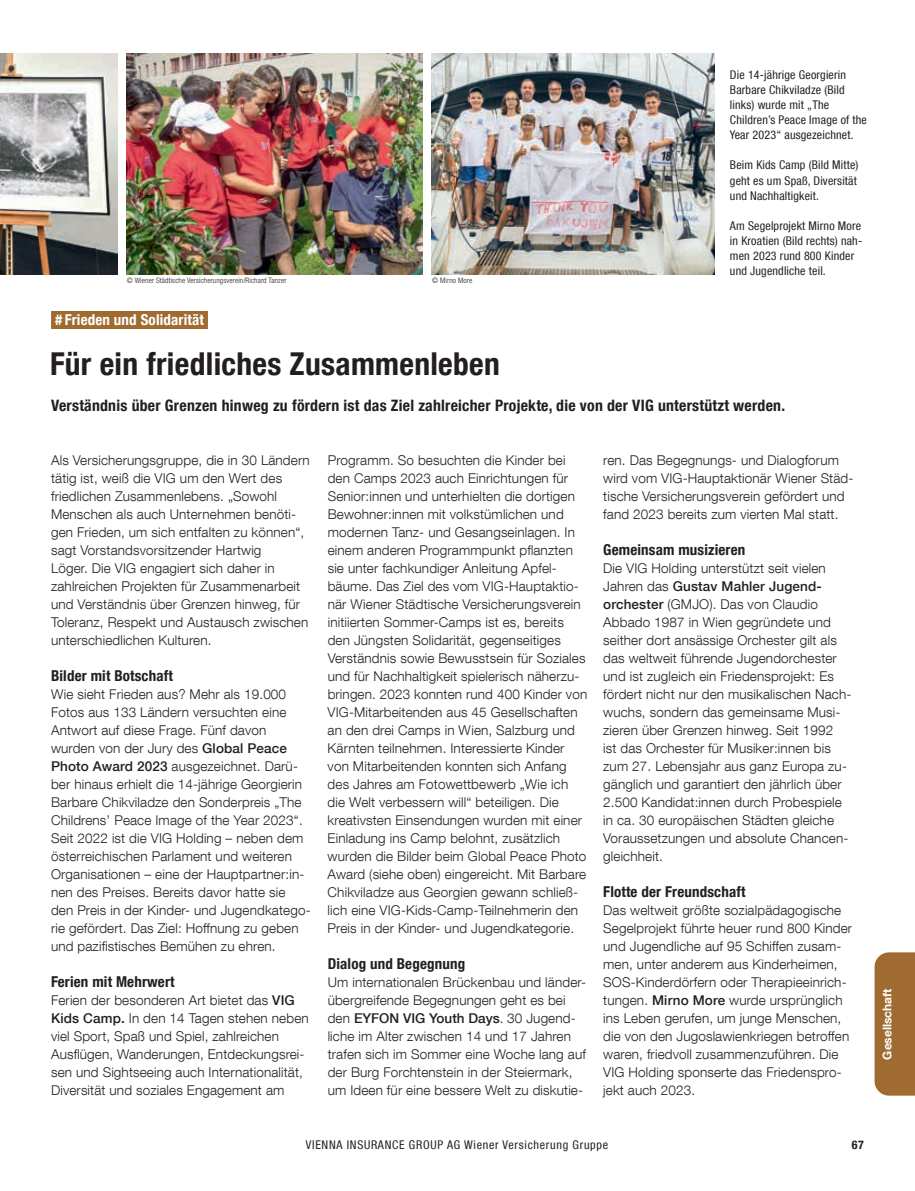
<style>
.page{position:relative;width:915px;height:1191px;background:#fff}
.page>*{position:absolute;margin:0;border:0;box-sizing:border-box;transform-origin:0 0}
.t1{font:700 condensed 31.5px "Helvetica Neue LT Com";letter-spacing:.01em;color:#231f20}
.t2{font:700 condensed 15.75px "Helvetica Neue LT Com";letter-spacing:.015em;color:#231f20}
.t3{font:700 condensed 15px "Helvetica Neue LT Com";letter-spacing:.01em;color:#231f20}
.t4{font:700 condensed 15px "Helvetica Neue LT Com";letter-spacing:.01em;color:#fff}
.t5{font:300 13.5px/18px "Helvetica Neue LT Com";letter-spacing:.01em;color:#231f20}
.t6{font:condensed 12px/15px "Helvetica Neue LT Com";letter-spacing:.015em;color:#231f20}
.t7{font:condensed 12px "Helvetica Neue LT Com";letter-spacing:.06em;color:#231f20}
.t8{font:700 12px "Helvetica Neue LT Com";color:#fff}
.t9{font:700 condensed 12px "Helvetica Neue LT Com";color:#231f20}
.t10{font:300 condensed 7.5px "Helvetica Neue LT Com";letter-spacing:.02em;color:#231f20}
.s1{font-weight:500}
</style>
<div class="page">
<img style="left:0;top:53px;width:117px;height:221px">
<img style="left:127px;top:53px;width:295px;height:221px">
<img style="left:432px;top:53px;width:282px;height:221px">
<div style="left:51px;top:311px;width:157px;height:18px;background:#9f6b30"></div>
<div style="left:874px;top:952px;width:40px;height:143px;background:#9f6b30"></div>
<p class="t10" style="left:127px;top:276px;width:161px">© Wiener Städtische Versicherungsverein/Richard Tanzer</p>
<p class="t10" style="left:432px;top:276px;width:42px">© Mirno More</p>
<p class="t4" style="left:55px;top:310px;width:150px"># Frieden und Solidarität</p>
<p class="t6" style="left:729px;top:68px;width:138px">Die 14-jährige Georgierin<br>Barbare Chikviladze (Bild links) wurde mit „The<br>Children’s Peace Image of the<br>Year 2023“ ausgezeichnet.</p>
<p class="t6" style="left:729px;top:158px;width:130px">Beim Kids Camp (Bild Mitte) geht es um Spaß, Diversität und Nachhaltigkeit.</p>
<p class="t6" style="left:729px;top:218px;width:134px">Am Segelprojekt Mirno More in Kroatien (Bild rechts) nah&shy;men 2023 rund 800 Kinder und Jugendliche teil.</p>
<h1 class="t1" style="left:50px;top:345px;width:451px">Für ein friedliches Zusammenleben</h1>
<p class="t2" style="left:51px;top:396px;width:735px">Verständnis über Grenzen hinweg zu fördern ist das Ziel zahlreicher Projekte, die von der VIG unterstützt werden.</p>
<p class="t5" style="left:51px;top:451px;width:260px">Als Versicherungsgruppe, die in 30 Ländern tätig ist, weiß die VIG um den Wert des friedlichen Zusammenlebens. „Sowohl Menschen als auch Unternehmen benöti&shy;gen Frieden, um sich entfalten zu können“, sagt Vorstandsvorsitzender Hartwig<br>Löger. Die VIG engagiert sich daher in zahlreichen Projekten für Zusammenarbeit und Verständnis über Grenzen hinweg, für Toleranz, Respekt und Austausch zwischen unterschiedlichen Kulturen.</p>
<p class="t3" style="left:51px;top:667px;width:123px">Bilder mit Botschaft</p>
<p class="t5" style="left:51px;top:685px;width:261px">Wie sieht Frieden aus? Mehr als 19.000<br>Fotos aus 133 Ländern versuchten eine Antwort auf diese Frage. Fünf davon wurden von der Jury des <span class="s1">Global Peace Photo Award 2023</span> ausgezeichnet. Darü&shy;ber hinaus erhielt die 14-jährige Georgierin Barbare Chikviladze den Sonderpreis „The Childrens’ Peace Image of the Year 2023“.<br>Seit 2022 ist die VIG Holding – neben dem österreichischen Parlament und weiteren Organisationen – eine der Hauptpartner:in&shy;nen des Preises. Bereits davor hatte sie den Preis in der Kinder- und Jugendkatego&shy;rie gefördert. Das Ziel: Hoffnung zu geben und pazifistisches Bemühen zu ehren.</p>
<p class="t3" style="left:51px;top:973px;width:125px">Ferien mit Mehrwert</p>
<p class="t5" style="left:51px;top:991px;width:259px">Ferien der besonderen Art bietet das <span class="s1">VIG Kids Camp.</span> In den 14 Tagen stehen neben viel Sport, Spaß und Spiel, zahlreichen Ausflügen, Wanderungen, Entdeckungsrei&shy;sen und Sightseeing auch Internationalität, Diversität und soziales Engagement am</p>
<p class="t5" style="left:327px;top:451px;width:261px">Programm. So besuchten die Kinder bei den Camps 2023 auch Einrichtungen für Senior:innen und unterhielten die dortigen Bewohner:innen mit volkstümlichen und modernen Tanz- und Gesangseinlagen. In einem anderen Programmpunkt pflanzten sie unter fachkundiger Anleitung Apfel&shy;bäume. Das Ziel des vom VIG-Hauptaktio&shy;när Wiener Städtische Versicherungsverein initiierten Sommer-Camps ist es, bereits den Jüngsten Solidarität, gegenseitiges Verständnis sowie Bewusstsein für Soziales und für Nachhaltigkeit spielerisch näherzu&shy;bringen. 2023 konnten rund 400 Kinder von VIG-Mitarbeitenden aus 45 Gesellschaften an den drei Camps in Wien, Salzburg und Kärnten teilnehmen. Interessierte Kinder von Mitarbeitenden konnten sich Anfang des Jahres am Fotowettbewerb „Wie ich die Welt verbessern will“ beteiligen. Die kreativsten Einsendungen wurden mit einer Einladung ins Camp belohnt, zusätzlich wurden die Bilder beim Global Peace Photo Award (siehe oben) eingereicht. Mit Barbare Chikviladze aus Georgien gewann schließ&shy;lich eine VIG-Kids-Camp-Teilnehmerin den Preis in der Kinder- und Jugendkategorie.</p>
<p class="t3" style="left:327px;top:955px;width:139px">Dialog und Begegnung</p>
<p class="t5" style="left:327px;top:973px;width:259px">Um internationalen Brückenbau und länder&shy;übergreifende Begegnungen geht es bei den <span class="s1">EYFON VIG Youth Days</span>. 30 Jugend&shy;liche im Alter zwischen 14 und 17 Jahren trafen sich im Sommer eine Woche lang auf der Burg Forchtenstein in der Steiermark, um Ideen für eine bessere Welt zu diskutie-</p>
<p class="t5" style="left:603px;top:451px;width:252px">ren. Das Begegnungs- und Dialogforum wird vom VIG-Hauptaktionär Wiener Städ&shy;tische Versicherungsverein gefördert und fand 2023 bereits zum vierten Mal statt.</p>
<p class="t3" style="left:603px;top:541px;width:143px">Gemeinsam musizieren</p>
<p class="t5" style="left:603px;top:559px;width:249px">Die VIG Holding unterstützt seit vielen Jahren das <span class="s1">Gustav Mahler Jugend&shy;orchester</span> (GMJO). Das von Claudio -Abbado 1987 in Wien gegründete und seither dort ansässige Orchester gilt als das weltweit führende Jugendorchester und ist zugleich ein Friedensprojekt: Es fördert nicht nur den musikalischen Nach&shy;wuchs, sondern das gemeinsame Musi&shy;zieren über Grenzen hinweg. Seit 1992<br>ist das Orchester für Musiker:innen bis zum 27. Lebensjahr aus ganz Europa zu&shy;gänglich und garantiert den jährlich über 2.500 Kandidat:innen durch -Probespiele in ca. 30 europäischen -Städten gleiche Voraussetzungen und absolute Chancen&shy;gleichheit.</p>
<p class="t3" style="left:603px;top:883px;width:144px">Flotte der Freundschaft</p>
<p class="t5" style="left:603px;top:901px;width:250px">Das weltweit größte sozialpädagogische Segelprojekt führte heuer rund 800 Kinder und Jugendliche auf 95 Schiffen zusam&shy;men, unter anderem aus Kinderheimen, SOS-Kinderdörfern oder Therapieeinrich&shy;tungen. <span class="s1">Mirno More</span> wurde ursprünglich ins Leben gerufen, um junge Menschen, die von den Jugoslawienkriegen betroffen waren, friedvoll zusammenzuführen. Die VIG Holding sponserte das Friedenspro&shy;jekt auch 2023.</p>
<p class="t8" style="left:879px;top:1059px;width:73px;rotate:-90deg">Gesellschaft</p>
<p class="t7" style="left:306px;top:1137px;width:304px">VIENNA INSURANCE GROUP AG Wiener Versicherung Gruppe</p>
<p class="t9" style="left:851px;top:1137px;width:14px">67</p>
</div>
